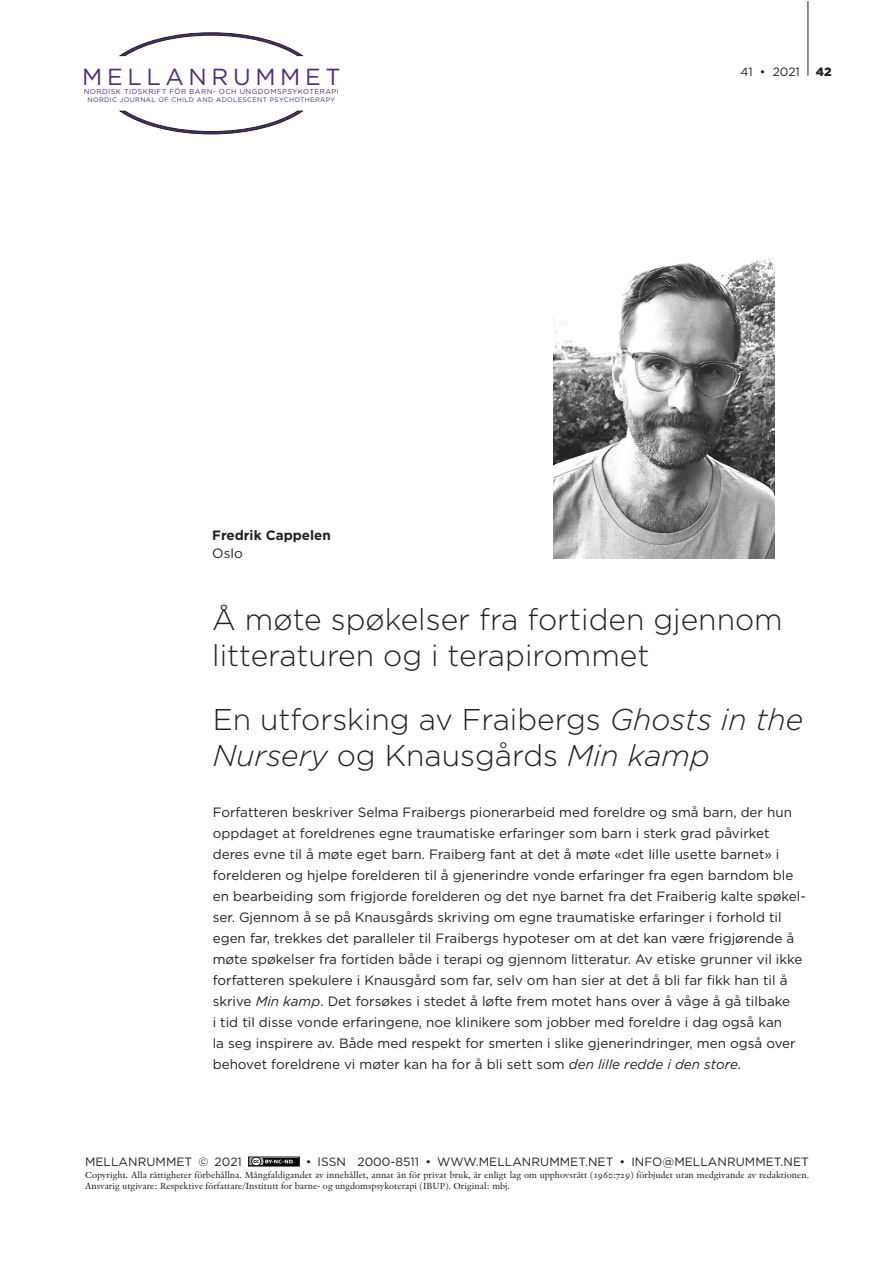
<style>
.page{position:relative;width:893px;height:1263px;background:#fff}
.page>*{position:absolute;margin:0;border:0;box-sizing:border-box;transform-origin:0 0}
.Ingress{font:300 30px/36px "Gotham";color:#231f20}
.Rubrik1{font:300 30px/36px "Gotham";color:#231f20}
.t1{font:23.25px "Gotham";letter-spacing:.2em;color:#4d2d7d}
.Ingress-2{font:13.5px/21px "Gotham";color:#231f20}
.Författare{font:700 13.5px "Gotham";color:#231f20}
.t2{font:12px "Gotham";letter-spacing:.005em;color:#231f20}
.t3{font:900 12px "Gotham";color:#231f20}
.t4{font:9.3px/11.1px "Indigo Regular Os F";color:#231f20}
.t5{font:7.2px "Gotham";letter-spacing:.06em;color:#4d2d7d}
.t6{font:6.6px "Gotham";letter-spacing:.06em;color:#4d2d7d}
.s1{font-style:italic}
</style>
<div class="page">
<hr style="left:808px;top:1px;width:1px;height:75px;background:#231f20">
<div style="left:248px;top:1157px;width:52px;height:9px;border:1px solid #040503"></div>
<div style="left:249px;top:1158px;width:49px;height:7px;background:#040503"></div>
<svg style="left:248px;top:1157px;width:45px;height:10px"></svg>
<svg style="left:119px;top:32px;width:184px;height:102px"></svg>
<img style="left:553px;top:257px;width:221px;height:301px">
<h2 class="t1" style="left:82px;top:62px;width:260px">MELLANRUMMET</h2>
<p class="t5" style="left:84px;top:87px;width:257px">NORDISK TIDSKRIFT FÖR BARN- OCH UNGDOMSPSYKOTERAPI</p>
<p class="t6" style="left:87px;top:96px;width:249px">NORDIC JOURNAL OF CHILD AND ADOLESCENT PSYCHOTHERAPY</p>
<p class="Författare" style="left:212px;top:527px;width:120px">Fredrik Cappelen</p>
<p class="Ingress-2" style="left:212px;top:543px;width:32px">Oslo</p>
<p class="t2" style="left:740px;top:64px;width:61px">41 • 2021</p>
<p class="t3" style="left:816px;top:64px;width:17px">42</p>
<p class="Rubrik1" style="left:212px;top:601px;width:572px">Å møte spøkelser fra fortiden gjennom litteraturen og i terapirommet</p>
<p class="Ingress" style="left:213px;top:701px;width:592px">En utforsking av Fraibergs <span class="s1">Ghosts in the<br>Nursery</span> og Knausgårds <span class="s1">Min kamp</span></p>
<p class="Ingress-2" style="left:213px;top:801px;width:595px">Forfatteren beskriver Selma Fraibergs pionerarbeid med foreldre og små barn, der hun oppdaget at foreldrenes egne traumatiske erfaringer som barn i sterk grad påvirket deres evne til å møte eget barn. Fraiberg fant at det å møte «det lille usette barnet» i forelderen og hjelpe forelderen til å gjenerindre vonde erfaringer fra egen barndom ble en bearbeiding som frigjorde forelderen og det nye barnet fra det Fraiberig kalte spøkel&shy;ser. Gjennom å se på Knausgårds skriving om egne traumatiske erfaringer i forhold til egen far, trekkes det paralleler til Fraibergs hypoteser om at det kan være frigjørende å møte spøkelser fra fortiden både i terapi og gjennom litteratur. Av etiske grunner vil ikke forfatteren spekulere i Knausgård som far, selv om han sier at det å bli far fikk han til å skrive <span class="s1">Min kamp</span>. Det forsøkes i stedet å løfte frem motet hans over å våge å gå tilbake<br>i tid til disse vonde erfaringene, noe klinikere som jobber med foreldre i dag også kan<br>la seg inspirere av. Både med respekt for smerten i slike gjenerindringer, men også over behovet foreldrene vi møter kan ha for å bli sett som <span class="s1">den lille redde i den store</span>.</p>
<p class="t2" style="left:85px;top:1155px;width:158px">MELLANRUMMET © 2021</p>
<p class="t2" style="left:306px;top:1155px;width:505px">• ISSN 2000-8511 • WWW.MELLANRUMMET.NET • INFO@MELLANRUMMET.NET</p>
<p class="t4" style="left:85px;top:1169px;width:725px">Copyright. Alla rättigheter förbehållna. Mångfaldigandet av innehållet, annat än för privat bruk, är enligt lag om upphovsrätt (1960:729) förbjudet utan medgivande av redaktionen.<br>Ansvarig utgivare: Respektive författare/Institutt for barne- og ungdomspsykoterapi (IBUP). Original: mbj.</p>
</div>
